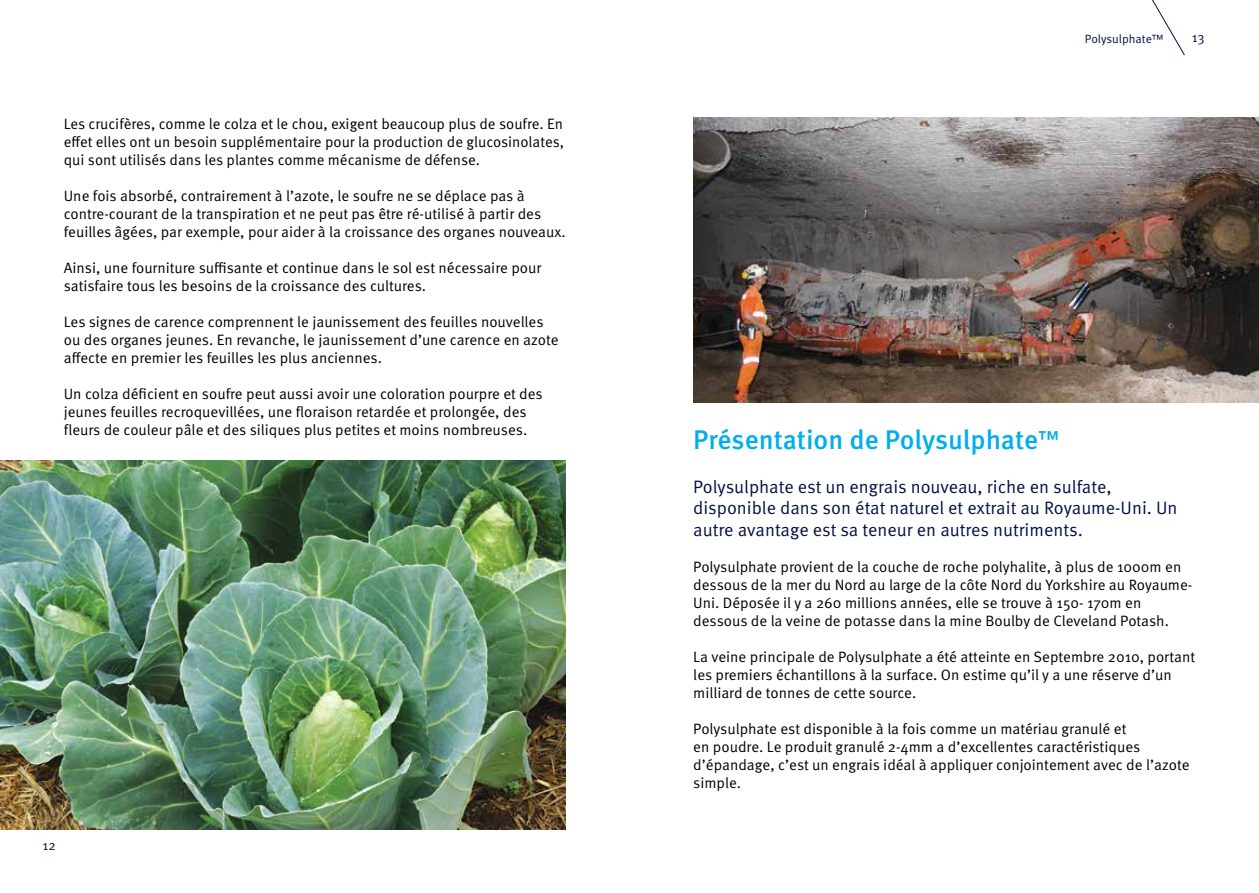
<style>
.page{position:relative;width:1259px;height:893px;background:#fff}
.page>*{position:absolute;margin:0;border:0;box-sizing:border-box;transform-origin:0 0}
.t1{font:500 27px "Meta OT";color:#00aeef}
.t2{font:18px/21.6px "Meta OT Norm";color:#041146}
.t3{font:15px/18px "Meta OT Norm";color:#000}
.t4{font:13.5px "Meta OT Norm";color:#041146}
.t5{font:12px "Meta OT Norm";letter-spacing:-.005em;color:#041146}
.s1{font-size:21px}
</style>
<div class="page">
<svg style="left:1152px;top:0;width:33px;height:56px"></svg>
<img style="left:693px;top:118px;width:566px;height:284px">
<img style="left:0;top:460px;width:566px;height:369px">
<p class="t3" style="left:64px;top:115px;width:502px;text-align:justify">Les crucifères, comme le colza et le chou, exigent beaucoup plus de soufre. En effet elles ont un besoin supplémentaire pour la production de glucosinolates, qui sont utilisés dans les plantes comme mécanisme de défense.</p>
<p class="t3" style="left:64px;top:187px;width:503px">Une fois absorbé, contrairement à l’azote, le soufre ne se déplace pas à contre-courant de la transpiration et ne peut pas être ré-utilisé à partir des feuilles âgées, par exemple, pour aider à la croissance des organes nouveaux.</p>
<p class="t3" style="left:64px;top:259px;width:479px">Ainsi, une fourniture suffisante et continue dans le sol est nécessaire pour satisfaire tous les besoins de la croissance des cultures.</p>
<p class="t3" style="left:64px;top:313px;width:496px">Les signes de carence comprennent le jaunissement des feuilles nouvelles ou des organes jeunes. En revanche, le jaunissement d’une carence en azote affecte en premier les feuilles les plus anciennes.</p>
<p class="t3" style="left:64px;top:385px;width:480px">Un colza déficient en soufre peut aussi avoir une coloration pourpre et des jeunes feuilles recroquevillées, une floraison retardée et prolongée, des fleurs de couleur pâle et des siliques plus petites et moins nombreuses.</p>
<p class="t4" style="left:43px;top:838px;width:15px">12</p>
<p class="t5" style="left:1085px;top:31px;width:80px">Polysulphate™</p>
<p class="t4" style="left:1191px;top:30px;width:14px">13</p>
<h1 class="t1" style="left:693px;top:423px;width:367px">Présentation de Polysulphate<span class="s1">™</span></h1>
<p class="t2" style="left:693px;top:476px;width:486px">Polysulphate est un engrais nouveau, riche en sulfate, disponible dans son état naturel et extrait au Royaume-Uni. Un autre avantage est sa teneur en autres nutriments.</p>
<p class="t3" style="left:693px;top:558px;width:500px">Polysulphate provient de la couche de roche polyhalite, à plus de 1000m en dessous de la mer du Nord au large de la côte Nord du Yorkshire au Royaume-Uni. Déposée il y a 260 millions années, elle se trouve à 150- 170m en dessous de la veine de potasse dans la mine Boulby de Cleveland Potash.</p>
<p class="t3" style="left:693px;top:648px;width:503px">La veine principale de Polysulphate a été atteinte en Septembre 2010, portant les premiers échantillons à la surface. On estime qu’il y a une réserve d’un milliard de tonnes de cette source.</p>
<p class="t3" style="left:693px;top:720px;width:498px">Polysulphate est disponible à la fois comme un matériau granulé et<br>en poudre. Le produit granulé 2-4mm a d’excellentes caractéristiques d’épandage, c’est un engrais idéal à appliquer conjointement avec de l’azote simple.</p>
</div>
